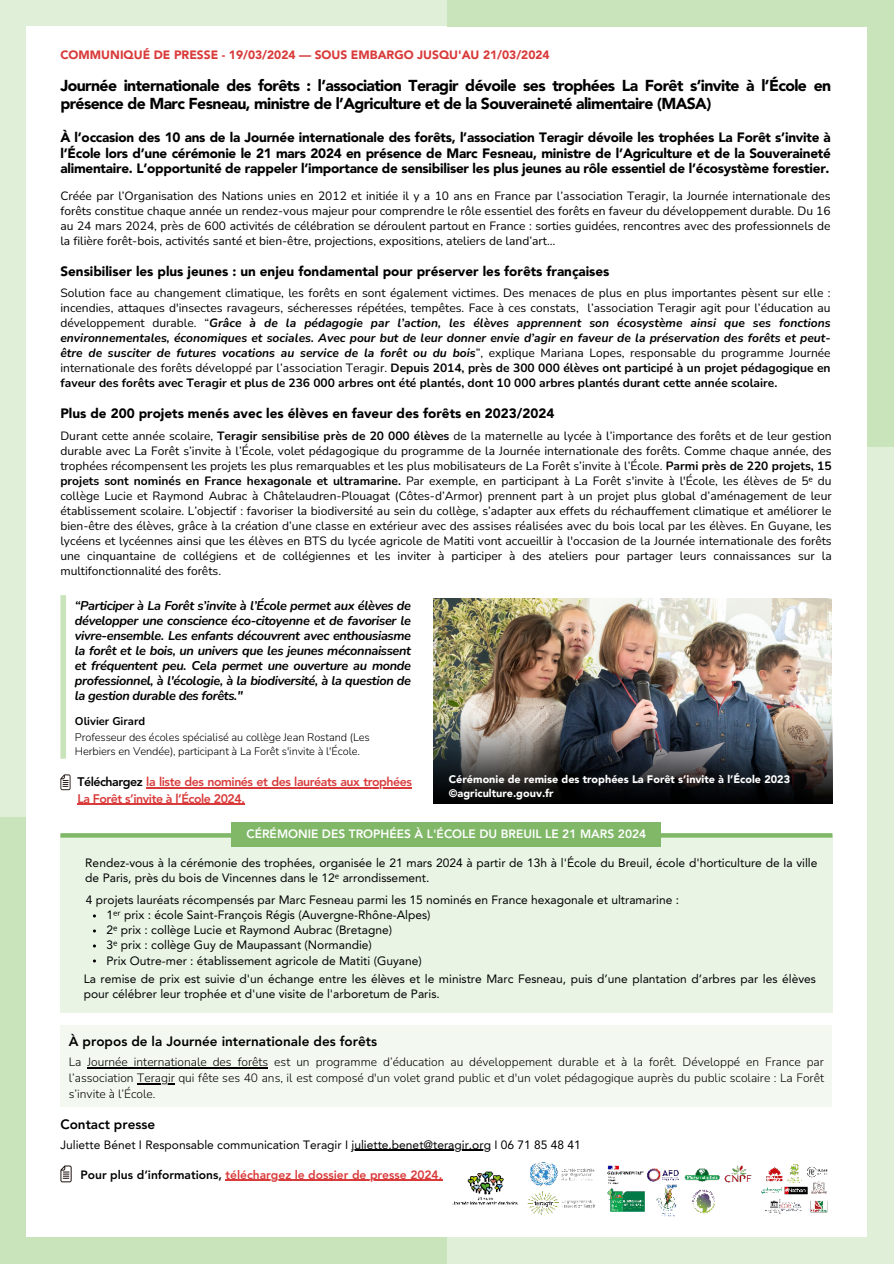
<style>
.page{position:relative;width:894px;height:1264px;background:#fff}
.page>*{position:absolute;margin:0;border:0;box-sizing:border-box;transform-origin:0 0}
.t1{font:900 15.75px/18px "Avenir LT Pro";letter-spacing:-.035em;color:#000}
.t2{font:900 13.5px/15.8px "Avenir LT Pro";color:#000;text-align:justify}
.t3{font:800 13.5px "Avenir LT Pro";color:#000}
.t4{font:italic 700 12.75px/15px "Nunito";letter-spacing:-.025em;color:#000;text-align:justify}
.t5{font:800 12.3px/16.5px "Avenir LT Pro";letter-spacing:-.035em;color:#d93a3a}
.t6{font:12px/15px "Nunito";color:#000;text-align:justify}
.t7{font:12px/15px "Avenir LT Pro";color:#000}
.t8{font:300 12px/16px "Nunito";color:#000;text-align:justify}
.t9{font:900 12px "Avenir LT Pro";color:#d93a3a}
.t10{font:800 12px "Avenir LT Pro";color:#d93a3a}
.t11{font:800 12px "Avenir LT Pro";color:#fff}
.t12{font:700 11.25px "Nunito";color:#000}
.t13{font:300 10.95px/14.7px "Nunito";letter-spacing:-.005em;color:#000}
.t14{font:900 10.8px/13.5px "Avenir LT Pro";color:#fff}
.s1{font-weight:700;font-style:italic}
.s2{font-weight:700}
.s3{font-family:"Noto Sans"}
.s4{color:#000}
</style>
<div class="page">
<div style="left:867px;top:0;width:26px;height:1263px;background:#dfefd8"></div>
<div style="left:0;top:0;width:25px;height:1263px;background:#dfefd8"></div>
<div style="left:60px;top:835px;width:772px;height:177px;background:#e9f4e5"></div>
<svg style="left:60px;top:833px;width:772px;height:4px"></svg>
<div style="left:232px;top:822px;width:429px;height:25px;background:#80b868"></div>
<div style="left:0;top:816px;width:25px;height:447px;background:#c9e4bb"></div>
<div style="left:0;top:0;width:893px;height:25px;background:#dfefd8"></div>
<div style="left:867px;top:0;width:26px;height:446px;background:#c9e4bb"></div>
<div style="left:446px;top:0;width:447px;height:26px;background:#c9e4bb"></div>
<div style="left:1px;top:1237px;width:446px;height:26px;background:#c9e4bb"></div>
<div style="left:447px;top:1237px;width:446px;height:26px;background:#dfefd8"></div>
<hr style="left:146px;top:787px;width:265px;height:1px;background:#d93a3a">
<hr style="left:77px;top:803px;width:164px;height:1px;background:#d93a3a">
<svg style="left:60px;top:774px;width:10px;height:16px"></svg>
<img style="left:433px;top:598px;width:398px;height:206px">
<img style="left:433px;top:604px;width:399px;height:199px">
<div style="left:60px;top:595px;width:6px;height:163px;background:#c9e4bb"></div>
<hr style="left:225px;top:1179px;width:213px;height:1px;background:#d93a3a">
<svg style="left:60px;top:1165px;width:12px;height:17px"></svg>
<img style="left:452px;top:1162px;width:376px;height:55px">
<hr style="left:351px;top:1149px;width:140px;height:1px;background:#000">
<div style="left:60px;top:1024px;width:772px;height:82px;background:#f3f9f0"></div>
<hr style="left:87px;top:1067px;width:181px;height:1px;background:#000">
<hr style="left:137px;top:1083px;width:38px;height:1px;background:#000">
<p class="t9" style="left:60px;top:48px;width:490px">COMMUNIQUÉ DE PRESSE - 19/03/2024 — SOUS EMBARGO JUSQU'AU 21/03/2024</p>
<h1 class="t1" style="left:60px;top:77px;width:772px">Journée internationale des forêts : l’association Teragir dévoile ses trophées La Forêt s’invite à l’École en présence de Marc Fesneau, ministre de l’Agriculture et de la Souveraineté alimentaire (MASA)</h1>
<p class="t2" style="left:60px;top:129px;width:771px">À l’occasion des 10 ans de la Journée internationale des forêts, l’association Teragir dévoile les trophées La Forêt s’invite à l’École lors d’une cérémonie le 21 mars 2024 en présence de Marc Fesneau, ministre de l’Agriculture et de la Souveraineté alimentaire. L’opportunité de rappeler l’importance de sensibiliser les plus jeunes au rôle essentiel de l’écosystème forestier.</p>
<p class="t6" style="left:60px;top:188px;width:771px">Créée par l’Organisation des Nations unies en 2012 et initiée il y a 10 ans en France par l’association Teragir, la Journée internationale des forêts constitue chaque année un rendez-vous majeur pour comprendre le rôle essentiel des forêts en faveur du développement durable. Du 16 au 24 mars 2024, près de 600 activités de célébration se déroulent partout en France : sorties guidées, rencontres avec des professionnels de la filière forêt-bois, activités santé et bien-être, projections, expositions, ateliers de land’art…</p>
<p class="t6" style="left:60px;top:285px;width:771px">Solution face au changement climatique, les forêts en sont également victimes. Des menaces de plus en plus importantes pèsent sur elle : incendies, attaques d'insectes ravageurs, sécheresses répétées, tempêtes. Face à ces constats, l’association Teragir agit pour l’éducation au développement durable. “<span class="s1">Grâce à de la pédagogie par l’action, les élèves apprennent son écosystème ainsi que ses fonctions environnementales, économiques et sociales. Avec pour but de leur donner envie d’agir en faveur de la préservation des forêts et peut&shy;être de susciter de futures vocations au service de la forêt ou du bois</span>”, explique Mariana Lopes, responsable du programme Journée internationale des forêts développé par l’association Teragir. <span class="s2">Depuis 2014, près de 300 000 élèves ont participé à un projet pédagogique en faveur des forêts avec Teragir et plus de 236 000 arbres ont été plantés, dont 10 000 arbres plantés durant cette année scolaire.</span></p>
<p class="t2" style="left:60px;top:264px;width:550px">Sensibiliser les plus jeunes : un enjeu fondamental pour préserver les forêts françaises</p>
<p class="t2" style="left:60px;top:405px;width:495px">Plus de 200 projets menés avec les élèves en faveur des forêts en 2023/2024</p>
<p class="t6" style="left:60px;top:428px;width:772px">Durant cette année scolaire, <span class="s2">Teragir sensibilise près de 20 000 élèves</span> de la maternelle au lycée à l’importance des forêts et de leur gestion durable avec La Forêt s’invite à l’École, volet pédagogique du programme de la Journée internationale des forêts. Comme chaque année, des trophées récompensent les projets les plus remarquables et les plus mobilisateurs de La Forêt s’invite à l’École. <span class="s2">Parmi près de 220 projets, 15 projets sont nominés en France hexagonale et ultramarine.</span> Par exemple, en participant à La Forêt s'invite à l'École, les élèves de 5<span class="s3">ᵉ</span> du collège Lucie et Raymond Aubrac à Châtelaudren-Plouagat (Côtes-d’Armor) prennent part à un projet plus global d’aménagement de leur établissement scolaire. L’objectif : favoriser la biodiversité au sein du collège, s’adapter aux effets du réchauffement climatique et améliorer le bien-être des élèves, grâce à la création d’une classe en extérieur avec des assises réalisées avec du bois local par les élèves. En Guyane, les lycéens et lycéennes ainsi que les élèves en BTS du lycée agricole de Matiti vont accueillir à l'occasion de la Journée internationale des forêts une cinquantaine de collégiens et de collégiennes et les inviter à participer à des ateliers pour partager leurs connaissances sur la multifonctionnalité des forêts.</p>
<p class="t4" style="left:75px;top:598px;width:337px">“Participer à La Forêt s’invite à l’École permet aux élèves de développer une conscience éco-citoyenne et de favoriser le vivre-ensemble. Les enfants découvrent avec enthousiasme la forêt et le bois, un univers que les jeunes méconnaissent et fréquentent peu. Cela permet une ouverture au monde professionnel, à l'écologie, à la biodiversité, à la question de la gestion durable des forêts."</p>
<p class="t12" style="left:75px;top:713px;width:72px">Olivier Girard</p>
<p class="t13" style="left:75px;top:729px;width:296px">Professeur des écoles spécialisé au collège Jean Rostand (Les<br>Herbiers en Vendée), participant à La Forêt s'invite à l'École.</p>
<p class="t5" style="left:77px;top:773px;width:336px"><span class="s4">Téléchargez</span> la liste des nominés et des lauréats aux trophées<br>La Forêt s’invite à l’École 2024.</p>
<p class="t14" style="left:449px;top:772px;width:342px">Cérémonie de remise des trophées La Forêt s’invite à l’École 2023 ©agriculture.gouv.fr</p>
<p class="t11" style="left:246px;top:826px;width:401px">CÉRÉMONIE DES TROPHÉES À L'ÉCOLE DU BREUIL LE 21 MARS 2024</p>
<p class="t7" style="left:85px;top:854px;width:733px">Rendez-vous à la cérémonie des trophées, organisée le 21 mars 2024 à partir de 13h à l'École du Breuil, école d'horticulture de la ville de Paris, près du bois de Vincennes dans le 12<span class="s3">ᵉ</span> arrondissement.</p>
<p class="t7" style="left:106px;top:892px;width:574px;text-indent:-20px">4 projets lauréats récompensés par Marc Fesneau parmi les 15 nominés en France hexagonale et ultramarine :<br>1<span class="s3">ᵉʳ</span> prix : école Saint-François Régis (Auvergne-Rhône-Alpes)<br>2<span class="s3">ᵉ</span> prix : collège Lucie et Raymond Aubrac (Bretagne)<br>3<span class="s3">ᵉ</span> prix : collège Guy de Maupassant (Normandie)<br>Prix Outre-mer : établissement agricole de Matiti (Guyane)</p>
<p class="t7" style="left:84px;top:971px;width:733px">La remise de prix est suivie d'un échange entre les élèves et le ministre Marc Fesneau, puis d’une plantation d’arbres par les élèves pour célébrer leur trophée et d'une visite de l'arboretum de Paris.</p>
<p class="t3" style="left:69px;top:1033px;width:309px">À propos de la Journée internationale des forêts</p>
<p class="t8" style="left:69px;top:1053px;width:756px">La Journée internationale des forêts est un programme d’éducation au développement durable et à la forêt. Développé en France par l’association Teragir qui fête ses 40 ans, il est composé d'un volet grand public et d'un volet pédagogique auprès du public scolaire : La Forêt s’invite à l’École.</p>
<p class="t3" style="left:60px;top:1116px;width:96px">Contact presse</p>
<p class="t7" style="left:60px;top:1137px;width:522px">Juliette Bénet I Responsable communication Teragir I juliette.benet@teragir.org I 06 71 85 48 41</p>
<p class="t10" style="left:80px;top:1167px;width:363px"><span class="s4">Pour plus d’informations,</span> téléchargez le dossier de presse 2024.</p>
</div>
